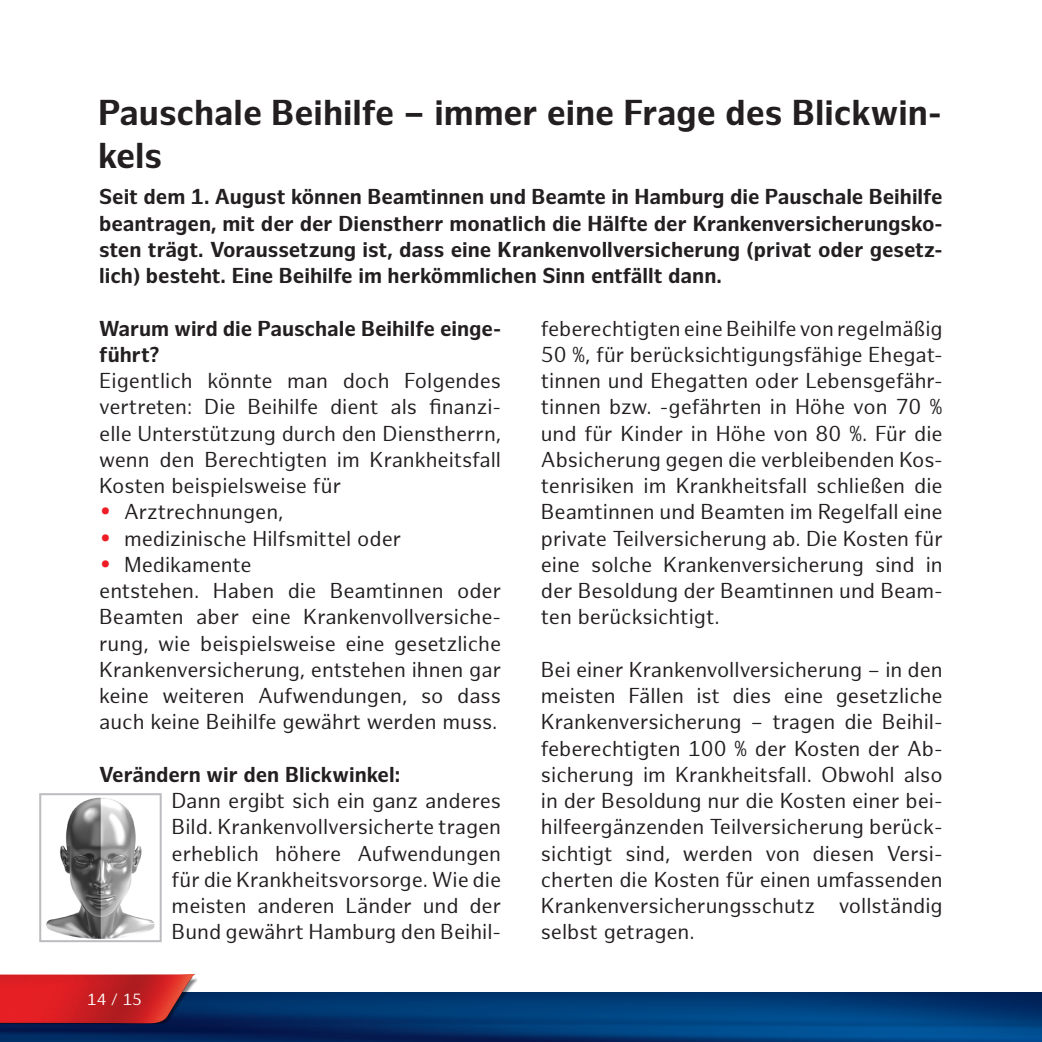
<style>
.page{position:relative;width:1042px;height:1042px;background:#fff}
.page>*{position:absolute;margin:0;border:0;box-sizing:border-box;transform-origin:0 0}
.Überschrift_HHSans_B{font:700 35px/42px "Hamburg Sans";color:#231f20}
.Fließtext_HHSans_Reg{font:21px/26.2px "Hamburg Sans";color:#231f20;text-align:justify}
.Unterüberschrift_HHS{font:700 21px/26.2px "Hamburg Sans";color:#231f20;text-align:justify}
.Fließtext_HHSans_Reg-2{font:700 21px/26.2px "Hamburg Sans";color:#231f20}
.t1{font:15.75px "Hamburg Sans";color:#fff}
.s1{font-size:29.75px;color:#ee1d23}
</style>
<div class="page">
<img style="left:0;top:992px;width:1042px;height:50px">
<svg style="left:39px;top:942px;width:122px;height:1px"></svg>
<img style="left:0;top:974px;width:197px;height:50px">
<img style="left:46px;top:797px;width:109px;height:142px">
<div style="left:39px;top:793px;width:123px;height:149px;border:2px solid #bcbdc0"></div>
<p class="Überschrift_HHSans_B" style="left:98px;top:93px;width:845px">Pauschale Beihilfe – immer eine Frage des Blickwin&shy;kels</p>
<p class="Unterüberschrift_HHS" style="left:99px;top:184px;width:845px">Seit dem 1. August können Beamtinnen und Beamte in Hamburg die Pauschale Beihilfe beantragen, mit der der Dienstherr monatlich die Hälfte der Krankenversicherungsko&shy;sten trägt. Voraussetzung ist, dass eine Krankenvollversicherung (privat oder gesetz&shy;lich) besteht. Eine Beihilfe im herkömmlichen Sinn entfällt dann.</p>
<p class="Fließtext_HHSans_Reg-2" style="left:99px;top:316px;width:403px">Warum wird die Pauschale Beihilfe einge&shy;führt?</p>
<p class="Fließtext_HHSans_Reg" style="left:99px;top:368px;width:403px">Eigentlich könnte man doch Folgendes vertreten: Die Beihilfe dient als finanzi&shy;elle Unterstützung durch den Dienstherrn, wenn den Berechtigten im Krankheitsfall Kosten beispielsweise für</p>
<p class="Fließtext_HHSans_Reg" style="left:99px;top:500px;width:186px"><span class="s1">•</span> Arztrechnungen,</p>
<p class="Fließtext_HHSans_Reg" style="left:99px;top:526px;width:303px"><span class="s1">•</span> medizinische Hilfsmittel oder</p>
<p class="Fließtext_HHSans_Reg" style="left:99px;top:552px;width:154px"><span class="s1">•</span> Medikamente</p>
<p class="Fließtext_HHSans_Reg" style="left:99px;top:578px;width:403px">entstehen. Haben die Beamtinnen oder Beamten aber eine Krankenvollversiche&shy;rung, wie beispielsweise eine gesetzliche Krankenversicherung, entstehen ihnen gar keine weiteren Aufwendungen, so dass auch keine Beihilfe gewährt werden muss.</p>
<p class="Unterüberschrift_HHS" style="left:99px;top:762px;width:302px">Verändern wir den Blickwinkel:</p>
<p class="Fließtext_HHSans_Reg" style="left:172px;top:788px;width:331px">Dann ergibt sich ein ganz anderes Bild. Krankenvollversicherte tragen erheblich höhere Aufwendungen für die Krankheitsvorsorge. Wie die meisten anderen Länder und der Bund gewährt Hamburg den Beihil-</p>
<p class="Fließtext_HHSans_Reg" style="left:541px;top:316px;width:403px">feberechtigten eine Beihilfe von regelmäßig 50 %, für berücksichtigungsfähige Ehegat&shy;tinnen und Ehegatten oder Lebensgefähr&shy;tinnen bzw. -gefährten in Höhe von 70 % und für Kinder in Höhe von 80 %. Für die Absicherung gegen die verbleibenden Kos&shy;tenrisiken im Krankheitsfall schließen die Beamtinnen und Beamten im Regelfall eine private Teilversicherung ab. Die Kosten für eine solche Krankenversicherung sind in der Besoldung der Beamtinnen und Beam&shy;ten berücksichtigt.</p>
<p class="Fließtext_HHSans_Reg" style="left:541px;top:657px;width:403px">Bei einer Krankenvollversicherung – in den meisten Fällen ist dies eine gesetzliche Krankenversicherung – tragen die Beihil&shy;feberechtigten 100 % der Kosten der Ab&shy;sicherung im Krankheitsfall. Obwohl also in der Besoldung nur die Kosten einer bei&shy;hilfeergänzenden Teilversicherung berück&shy;sichtigt sind, werden von diesen Versi&shy;cherten die Kosten für einen umfassenden Krankenversicherungsschutz vollständig selbst getragen.</p>
<p class="t1" style="left:87px;top:990px;width:56px">14 / 15</p>
</div>
